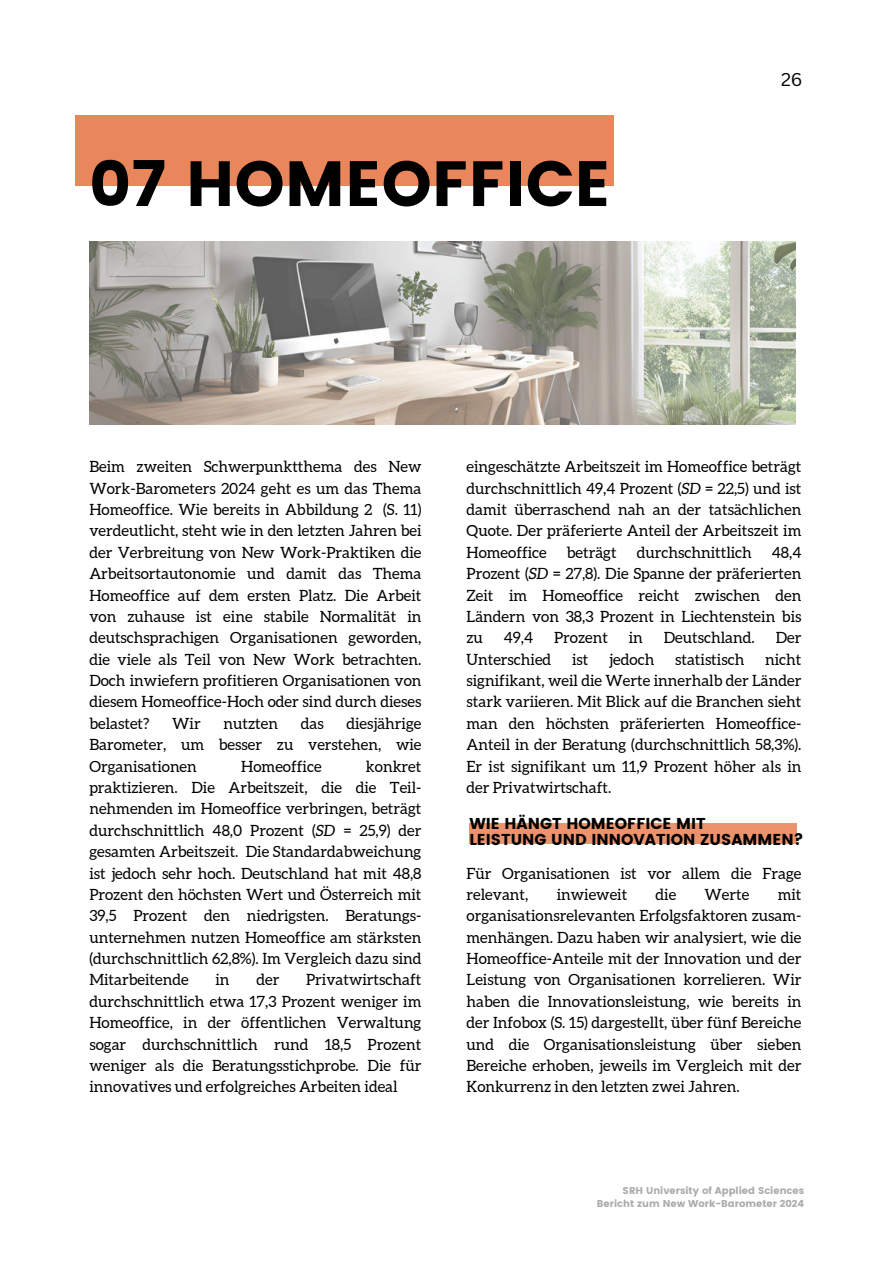
<style>
.page{position:relative;width:894px;height:1264px;background:#fff}
.page>*{position:absolute;margin:0;border:0;box-sizing:border-box;transform-origin:0 0}
.t1{font:63.75px "Poppins";color:#000}
.t2{font:18px "Canva Sans";color:#000}
.t3{font:15.75px/15.8px "Poppins";color:#000}
.t4{font:15.45px/21.3px "Aleo";color:#000;text-align:justify}
.t5{font:9.9px "Poppins";color:#ababab}
.s1{font-style:italic}
</style>
<div class="page">
<div style="left:75px;top:115px;width:539px;height:70px;background:#e9865b"></div>
<img style="left:89px;top:241px;width:706px;height:183px">
<div style="left:469px;top:823px;width:328px;height:20px;background:#ec936d"></div>
<h1 class="t1" style="left:89px;top:147px;width:523px">07 HOMEOFFICE</h1>
<p class="t2" style="left:780px;top:66px;width:23px">26</p>
<p class="t4" style="left:89px;top:456px;width:333px">Beim zweiten Schwerpunktthema des New Work-Barometers 2024 geht es um das Thema Homeoffice. Wie bereits in Abbildung 2 (S. 11) verdeutlicht, steht wie in den letzten Jahren bei der Verbreitung von New Work-Praktiken die Arbeitsortautonomie und damit das Thema Homeoffice auf dem ersten Platz. Die Arbeit von zuhause ist eine stabile Normalität in deutschsprachigen Organisationen geworden, die viele als Teil von New Work betrachten.<br>Doch inwiefern profitieren Organisationen von diesem Homeoffice-Hoch oder sind durch dieses belastet?</p>
<p class="t4" style="left:89px;top:712px;width:333px;text-indent:257px">diesjährige Barometer, um besser zu verstehen, wie Organisationen</p>
<p class="t4" style="left:172px;top:712px;width:30px">Wir</p>
<p class="t4" style="left:223px;top:712px;width:56px">nutzten</p>
<p class="t4" style="left:300px;top:712px;width:24px">das</p>
<p class="t4" style="left:89px;top:755px;width:333px;text-indent:276px">konkret praktizieren. Die Arbeitszeit, die die Teil&shy;nehmenden im Homeoffice verbringen, beträgt durchschnittlich 48,0 Prozent (<span class="s1">SD</span> = 25,9) der gesamten Arbeitszeit. Die Standardabweichung ist jedoch sehr hoch. Deutschland hat mit 48,8<br>Prozent den höchsten Wert und Österreich mit 39,5 Prozent den niedrigsten. Beratungs&shy;unternehmen nutzen Homeoffice am stärksten (durchschnittlich 62,8%). Im Vergleich dazu sind Mitarbeitende</p>
<p class="t4" style="left:241px;top:755px;width:82px">Homeoffice</p>
<p class="t4" style="left:215px;top:969px;width:16px">in</p>
<p class="t4" style="left:256px;top:969px;width:24px">der</p>
<p class="t4" style="left:89px;top:969px;width:333px;text-indent:217px">Privatwirtschaft durchschnittlich etwa 17,3 Prozent weniger im Homeoffice, in der öffentlichen Verwaltung sogar durchschnittlich rund 18,5 Prozent weniger als die Beratungsstichprobe. Die für innovatives und erfolgreiches Arbeiten ideal</p>
<h4 class="t4" style="left:466px;top:456px;width:336px">eingeschätzte Arbeitszeit im Homeoffice beträgt durchschnittlich 49,4 Prozent (<span class="s1">SD</span> = 22,5) und ist damit überraschend nah an der tatsächlichen Quote. Der präferierte Anteil der Arbeitszeit im Homeoffice</h4>
<h4 class="t4" style="left:566px;top:541px;width:51px">beträgt</h4>
<h4 class="t4" style="left:636px;top:541px;width:117px">durchschnittlich</h4>
<h4 class="t4" style="left:466px;top:541px;width:336px;text-indent:305px">48,4<br>Prozent (<span class="s1">SD</span> = 27,8). Die Spanne der präferierten Zeit im Homeoffice reicht zwischen den Ländern von 38,3 Prozent in Liechtenstein bis zu</h4>
<h4 class="t4" style="left:503px;top:627px;width:31px">49,4</h4>
<h4 class="t4" style="left:554px;top:627px;width:55px">Prozent</h4>
<h4 class="t4" style="left:628px;top:627px;width:16px">in</h4>
<h4 class="t4" style="left:663px;top:627px;width:92px">Deutschland.</h4>
<h4 class="t4" style="left:775px;top:627px;width:27px">Der</h4>
<h4 class="t4" style="left:466px;top:648px;width:86px">Unterschied</h4>
<h4 class="t4" style="left:572px;top:648px;width:18px">ist</h4>
<h4 class="t4" style="left:609px;top:648px;width:47px">jedoch</h4>
<h4 class="t4" style="left:675px;top:648px;width:71px">statistisch</h4>
<h4 class="t4" style="left:466px;top:648px;width:336px;text-indent:298px">nicht signifikant, weil die Werte innerhalb der Länder stark variieren. Mit Blick auf die Branchen sieht man den höchsten präferierten Homeoffice-Anteil in der Beratung (durchschnittlich 58,3%).<br>Er ist signifikant um 11,9 Prozent höher als in der Privatwirtschaft.</h4>
<p class="t3" style="left:469px;top:815px;width:336px">WIE HÄNGT HOMEOFFICE MIT<br>LEISTUNG UND INNOVATION ZUSAMMEN?</p>
<h4 class="t4" style="left:466px;top:862px;width:336px">Für Organisationen ist vor allem die Frage relevant,</h4>
<h4 class="t4" style="left:556px;top:883px;width:72px">inwieweit</h4>
<h4 class="t4" style="left:655px;top:883px;width:22px">die</h4>
<h4 class="t4" style="left:704px;top:883px;width:46px">Werte</h4>
<h4 class="t4" style="left:466px;top:883px;width:336px;text-indent:311px">mit organisationsrelevanten Erfolgsfaktoren zusam&shy;menhängen. Dazu haben wir analysiert, wie die Homeoffice-Anteile mit der Innovation und der Leistung von Organisationen korrelieren. Wir haben die Innovationsleistung, wie bereits in der Infobox (S. 15) dargestellt, über fünf Bereiche und die Organisationsleistung über sieben Bereiche erhoben, jeweils im Vergleich mit der Konkurrenz in den letzten zwei Jahren.</h4>
<h3 class="t5" style="left:622px;top:1184px;width:183px">SRH University of Applied Sciences</h3>
<h4 class="t5" style="left:596px;top:1197px;width:209px">Bericht zum New Work-Barometer 2024</h4>
</div>
